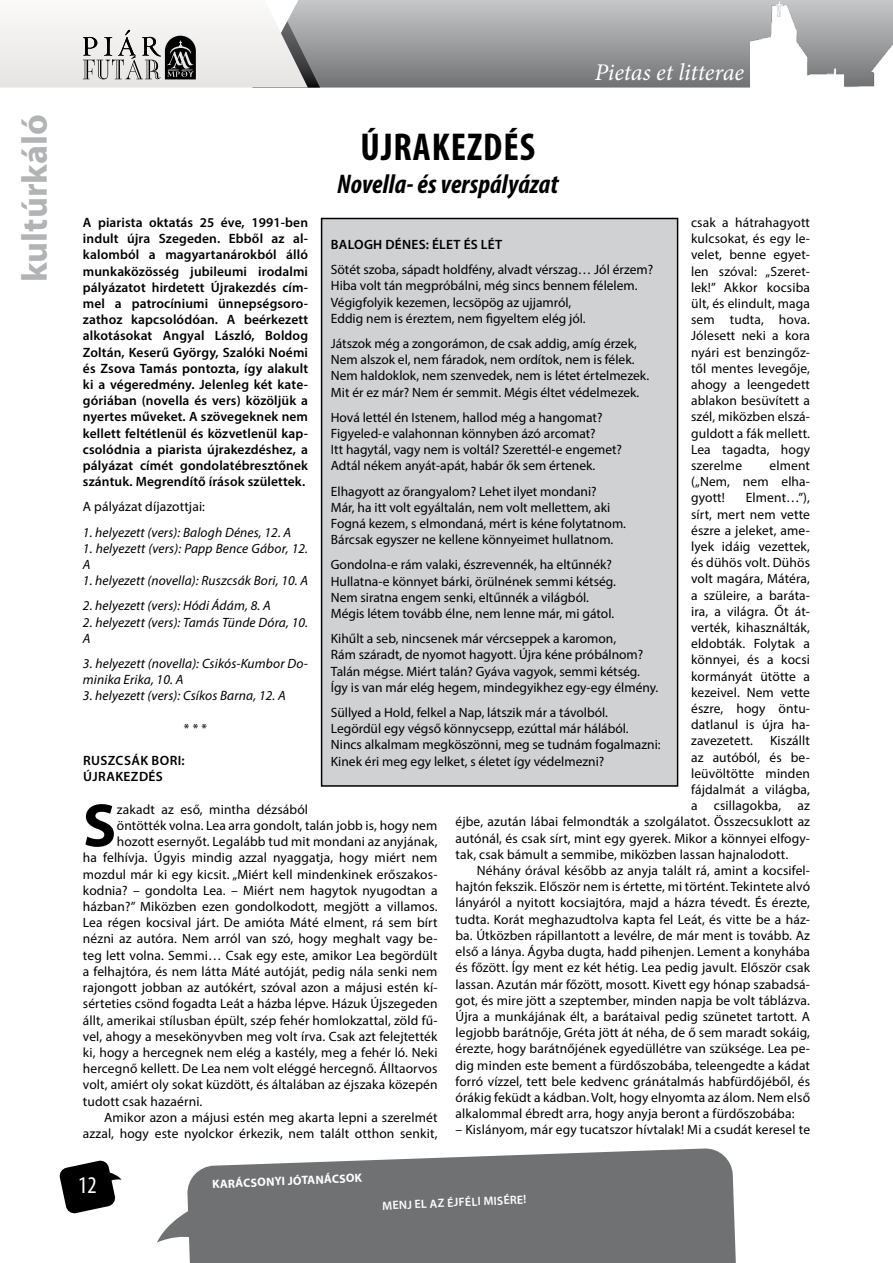
<style>
.page{position:relative;width:893px;height:1263px;background:#fff}
.page>*{position:absolute;margin:0;border:0;box-sizing:border-box;transform-origin:0 0}
.t1{font:700 61.5px "Myriad Pro";color:#000}
.t2{font:700 condensed 39px "Myriad Pro";color:#000}
.t3{font:700 36px "Myriad Pro";color:#b1b3b4}
.t4{font:italic 700 condensed 27px "Myriad Pro";letter-spacing:.005em;color:#000}
.t5{font:italic 24px "Minion Pro";letter-spacing:-.005em;color:#fff}
.t6{font:condensed 24px "Myriad Pro";color:#fff}
.t7{font:13.5px/16.2px "Myriad Pro";letter-spacing:.01em;color:#000}
.t8{font:600 13.5px/16.2px "Myriad Pro";letter-spacing:.01em;color:#000;text-align:justify}
.t9{font:italic 13.5px/16.2px "Myriad Pro";letter-spacing:.01em;color:#000}
.t10{font:600 13.5px/16.2px "Myriad Pro";letter-spacing:.03em;color:#000}
.t11{font:600 12px "Myriad Pro";color:#fff}
.t12{font:700 12px "Myriad Pro";color:#fff}
</style>
<div class="page">
<svg style="left:320px;top:0;width:572px;height:88px;background:#9c9e9f"></svg>
<svg style="left:157px;top:1148px;width:579px;height:115px;background:#828384"></svg>
<svg style="left:59px;top:1160px;width:63px;height:54px"></svg>
<svg style="left:0;top:0;width:320px;height:88px"></svg>
<img style="left:751px;top:2px;width:142px;height:86px">
<div style="left:322px;top:218px;width:356px;height:568px;background:#d0d1d2"></div>
<div style="left:321px;top:218px;width:357px;height:569px;border:2px solid #000"></div>
<h3 class="t3" style="left:11px;top:282px;width:169px;rotate:-90deg">kultúrkáló</h3>
<h2 class="t2" style="left:361px;top:123px;width:52px">ÚJRAKEZD</h2>
<h2 class="t2" style="left:503px;top:123px;width:31px">ÉS</h2>
<h3 class="t4" style="left:337px;top:167px;width:223px">Novella- és verspályázat</h3>
<h3 class="t5" style="left:595px;top:56px;width:151px">Pietas et litterae</h3>
<p class="t7" style="left:691px;top:214px;width:120px;text-align:justify">csak a hátrahagyott kulcsokat, és egy le&shy;velet, benne egyet&shy;len szóval: „Szeret&shy;lek!” Akkor kocsiba ült, és elindult, maga sem tudta, hova.<br>Jólesett neki a kora nyári est benzingőz&shy;től mentes levegője, ahogy a leengedett ablakon besüvített a szél, miközben elszá&shy;guldott a fák mellett.<br>Lea tagadta, hogy szerelme</p>
<p class="t8" style="left:83px;top:214px;width:227px">A piarista oktatás 25 éve, 1991-ben indult újra Szegeden. Ebből az al&shy;kalomból a magyartanárokból álló munkaközösség jubileumi irodalmi pályázatot hirdetett Újrakezdés cím&shy;mel a patrocíniumi ünnepségsoro&shy;zathoz kapcsolódóan. A beérkezett alkotásokat Angyal László, Boldog Zoltán, Keserű György, Szalóki Noémi és Zsova Tamás pontozta, így alakult ki a végeredmény. Jelenleg két kate&shy;góriában (novella és vers) közöljük a nyertes műveket. A szövegeknek nem kellett feltétlenül és közvetlenül kap&shy;csolódnia a piarista újrakezdéshez, a pályázat címét gondolatébresztőnek szántuk. Megrendítő írások születtek.</p>
<p class="t7" style="left:83px;top:499px;width:124px">A pályázat díjazottjai:</p>
<p class="t9" style="left:83px;top:524px;width:210px">1. helyezett (vers): Balogh Dénes, 12. A</p>
<p class="t9" style="left:83px;top:540px;width:227px">1. helyezett (vers): Papp Bence Gábor, 12.<br>A</p>
<p class="t9" style="left:83px;top:572px;width:227px">1. helyezett (novella): Ruszcsák Bori, 10. A</p>
<p class="t9" style="left:83px;top:598px;width:189px">2. helyezett (vers): Hódi Ádám, 8. A</p>
<p class="t9" style="left:83px;top:614px;width:227px">2. helyezett (vers): Tamás Tünde Dóra, 10.<br>A</p>
<p class="t9" style="left:83px;top:655px;width:227px">3. helyezett (novella): Csikós-Kumbor Do&shy;minika Erika, 10. A</p>
<p class="t9" style="left:83px;top:688px;width:204px">3. helyezett (vers): Csíkos Barna, 12. A</p>
<p class="t7" style="left:184px;top:720px;width:25px">* * *</p>
<p class="t10" style="left:83px;top:752px;width:103px">Ruszcsák Bori:<br>Újrakezdés</p>
<h1 class="t1" style="left:83px;top:785px;width:30px">S</h1>
<p class="t7" style="left:117px;top:801px;width:193px">zakadt az eső, mintha dézsából</p>
<p class="t8" style="left:331px;top:236px;width:173px">Balogh Dénes: Élet és lét</p>
<p class="t7" style="left:331px;top:261px;width:324px">Sötét szoba, sápadt holdfény, alvadt vérszag… Jól érzem?<br>Hiba volt tán megpróbálni, még sincs bennem félelem.<br>Végigfolyik kezemen, lecsöpög az ujjamról,<br>Eddig nem is éreztem, nem figyeltem elég jól.</p>
<p class="t7" style="left:331px;top:335px;width:320px">Játszok még a zongorámon, de csak addig, amíg érzek, Nem alszok el, nem fáradok, nem ordítok, nem is félek.<br>Nem haldoklok, nem szenvedek, nem is létet értelmezek.<br>Mit ér ez már? Nem ér semmit. Mégis éltet védelmezek.</p>
<p class="t7" style="left:331px;top:409px;width:293px">Hová lettél én Istenem, hallod még a hangomat?<br>Figyeled-e valahonnan könnyben ázó arcomat?<br>Itt hagytál, vagy nem is voltál? Szerettél-e engemet?<br>Adtál nékem anyát-apát, habár ők sem értenek.</p>
<p class="t7" style="left:331px;top:483px;width:297px">Elhagyott az őrangyalom? Lehet ilyet mondani?<br>Már, ha itt volt egyáltalán, nem volt mellettem, aki Fogná kezem, s elmondaná, mért is kéne folytatnom.<br>Bárcsak egyszer ne kellene könnyeimet hullatnom.</p>
<p class="t7" style="left:331px;top:557px;width:287px">Gondolna-e rám valaki, észrevennék, ha eltűnnék?<br>Hullatna-e könnyet bárki, örülnének semmi kétség.<br>Nem siratna engem senki, eltűnnék a világból.<br>Mégis létem tovább élne, nem lenne már, mi gátol.</p>
<p class="t7" style="left:331px;top:630px;width:329px">Kihűlt a seb, nincsenek már vércseppek a karomon,<br>Rám száradt, de nyomot hagyott. Újra kéne próbálnom?<br>Talán mégse. Miért talán? Gyáva vagyok, semmi kétség.<br>Így is van már elég hegem, mindegyikhez egy-egy élmény.</p>
<p class="t7" style="left:331px;top:704px;width:331px">Süllyed a Hold, felkel a Nap, látszik már a távolból.<br>Legördül egy végső könnycsepp, ezúttal már hálából.<br>Nincs alkalmam megköszönni, meg se tudnám fogalmazni:<br>Kinek éri meg egy lelket, s életet így védelmezni?</p>
<p class="t7" style="left:691px;top:457px;width:120px;text-align:justify;text-indent:78px">elment („Nem, nem elha&shy;gyott!</p>
<p class="t7" style="left:691px;top:490px;width:120px;text-align:justify;text-indent:55px">Elment…”), sírt, mert nem vette észre a jeleket, ame&shy;lyek idáig vezettek, és dühös volt. Dühös volt magára, Mátéra, a szüleire, a baráta&shy;ira, a világra. Őt át&shy;verték, kihasználták, eldobták. Folytak a könnyei, és a kocsi kormányát ütötte a kezeivel. Nem vette észre, hogy öntu&shy;datlanul is újra ha&shy;zavezetett.</p>
<p class="t7" style="left:770px;top:733px;width:42px">Kiszállt</p>
<p class="t7" style="left:691px;top:749px;width:120px">az autóból, és be-</p>
<p class="t7" style="left:691px;top:765px;width:120px">leüvöltötte minden</p>
<p class="t7" style="left:691px;top:781px;width:120px">fájdalmát a világba,</p>
<p class="t7" style="left:691px;top:797px;width:120px">a csillagokba, az</p>
<p class="t7" style="left:455px;top:814px;width:356px">éjbe, azután lábai felmondták a szolgálatot. Összecsuklott az</p>
<p class="t7" style="left:455px;top:830px;width:356px">autónál, és csak sírt, mint egy gyerek. Mikor a könnyei elfogy-</p>
<p class="t7" style="left:455px;top:846px;width:334px">tak, csak bámult a semmibe, miközben lassan hajnalodott.</p>
<p class="t7" style="left:477px;top:862px;width:335px">Néhány órával később az anyja talált rá, amint a kocsifel-</p>
<p class="t7" style="left:455px;top:878px;width:356px">hajtón fekszik. Először nem is értette, mi történt. Tekintete alvó</p>
<p class="t7" style="left:455px;top:895px;width:356px">lányáról a nyitott kocsiajtóra, majd a házra tévedt. És érezte,</p>
<p class="t7" style="left:455px;top:911px;width:356px">tudta. Korát meghazudtolva kapta fel Leát, és vitte be a ház-</p>
<p class="t7" style="left:455px;top:927px;width:356px">ba. Útközben rápillantott a levélre, de már ment is tovább. Az</p>
<p class="t7" style="left:455px;top:943px;width:356px">első a lánya. Ágyba dugta, hadd pihenjen. Lement a konyhába</p>
<p class="t7" style="left:455px;top:959px;width:356px">és főzött. Így ment ez két hétig. Lea pedig javult. Először csak</p>
<p class="t7" style="left:455px;top:976px;width:356px">lassan. Azután már főzött, mosott. Kivett egy hónap szabadsá-</p>
<p class="t7" style="left:455px;top:992px;width:356px">got, és mire jött a szeptember, minden napja be volt táblázva.</p>
<p class="t7" style="left:455px;top:1008px;width:356px">Újra a munkájának élt, a barátaival pedig szünetet tartott. A</p>
<p class="t7" style="left:455px;top:1024px;width:356px">legjobb barátnője, Gréta jött át néha, de ő sem maradt sokáig,</p>
<p class="t7" style="left:455px;top:1040px;width:356px">érezte, hogy barátnőjének egyedüllétre van szüksége. Lea pe-</p>
<p class="t7" style="left:455px;top:1057px;width:356px">dig minden este bement a fürdőszobába, teleengedte a kádat</p>
<p class="t7" style="left:455px;top:1073px;width:356px">forró vízzel, tett bele kedvenc gránátalmás habfürdőjéből, és</p>
<p class="t7" style="left:455px;top:1089px;width:356px">órákig feküdt a kádban. Volt, hogy elnyomta az álom. Nem első</p>
<p class="t7" style="left:455px;top:1105px;width:340px">alkalommal ébredt arra, hogy anyja beront a fürdőszobába:</p>
<p class="t7" style="left:455px;top:1121px;width:356px">– Kislányom, már egy tucatszor hívtalak! Mi a csudát keresel te</p>
<p class="t7" style="left:117px;top:817px;width:322px">öntötték volna. Lea arra gondolt, talán jobb is, hogy nem</p>
<p class="t7" style="left:117px;top:833px;width:322px">hozott esernyőt. Legalább tud mit mondani az anyjának,</p>
<p class="t7" style="left:83px;top:850px;width:356px">ha felhívja. Úgyis mindig azzal nyaggatja, hogy miért nem</p>
<p class="t7" style="left:83px;top:866px;width:356px">mozdul már ki egy kicsit. „Miért kell mindenkinek erőszakos-</p>
<p class="t7" style="left:83px;top:882px;width:356px">kodnia? – gondolta Lea. – Miért nem hagytok nyugodtan a</p>
<p class="t7" style="left:83px;top:898px;width:356px">házban?” Miközben ezen gondolkodott, megjött a villamos.</p>
<p class="t7" style="left:83px;top:914px;width:356px">Lea régen kocsival járt. De amióta Máté elment, rá sem bírt</p>
<p class="t7" style="left:83px;top:931px;width:356px">nézni az autóra. Nem arról van szó, hogy meghalt vagy be-</p>
<p class="t7" style="left:83px;top:947px;width:356px">teg lett volna. Semmi… Csak egy este, amikor Lea begördült</p>
<p class="t7" style="left:83px;top:963px;width:356px">a felhajtóra, és nem látta Máté autóját, pedig nála senki nem</p>
<p class="t7" style="left:83px;top:979px;width:356px">rajongott jobban az autókért, szóval azon a májusi estén kí-</p>
<p class="t7" style="left:83px;top:995px;width:356px">sérteties csönd fogadta Leát a házba lépve. Házuk Újszegeden</p>
<p class="t7" style="left:83px;top:1012px;width:356px">állt, amerikai stílusban épült, szép fehér homlokzattal, zöld fű-</p>
<p class="t7" style="left:83px;top:1028px;width:356px">vel, ahogy a mesekönyvben meg volt írva. Csak azt felejtették</p>
<p class="t7" style="left:83px;top:1044px;width:356px">ki, hogy a hercegnek nem elég a kastély, meg a fehér ló. Neki</p>
<p class="t7" style="left:83px;top:1060px;width:356px">hercegnő kellett. De Lea nem volt eléggé hercegnő. Álltaorvos</p>
<p class="t7" style="left:83px;top:1076px;width:356px">volt, amiért oly sokat küzdött, és általában az éjszaka közepén</p>
<p class="t7" style="left:83px;top:1093px;width:121px">tudott csak hazaérni.</p>
<p class="t7" style="left:104px;top:1109px;width:335px">Amikor azon a májusi estén meg akarta lepni a szerelmét</p>
<p class="t7" style="left:83px;top:1125px;width:356px">azzal, hogy este nyolckor érkezik, nem talált otthon senkit,</p>
<h3 class="t6" style="left:78px;top:1170px;width:20px">12</h3>
<p class="t12" style="left:212px;top:1177px;width:151px;rotate:-3deg">Karácsonyi jótan ácsok</p>
<p class="t11" style="left:382px;top:1198px;width:146px;rotate:-3deg">Menj el az éjféli misére!</p>
</div>
